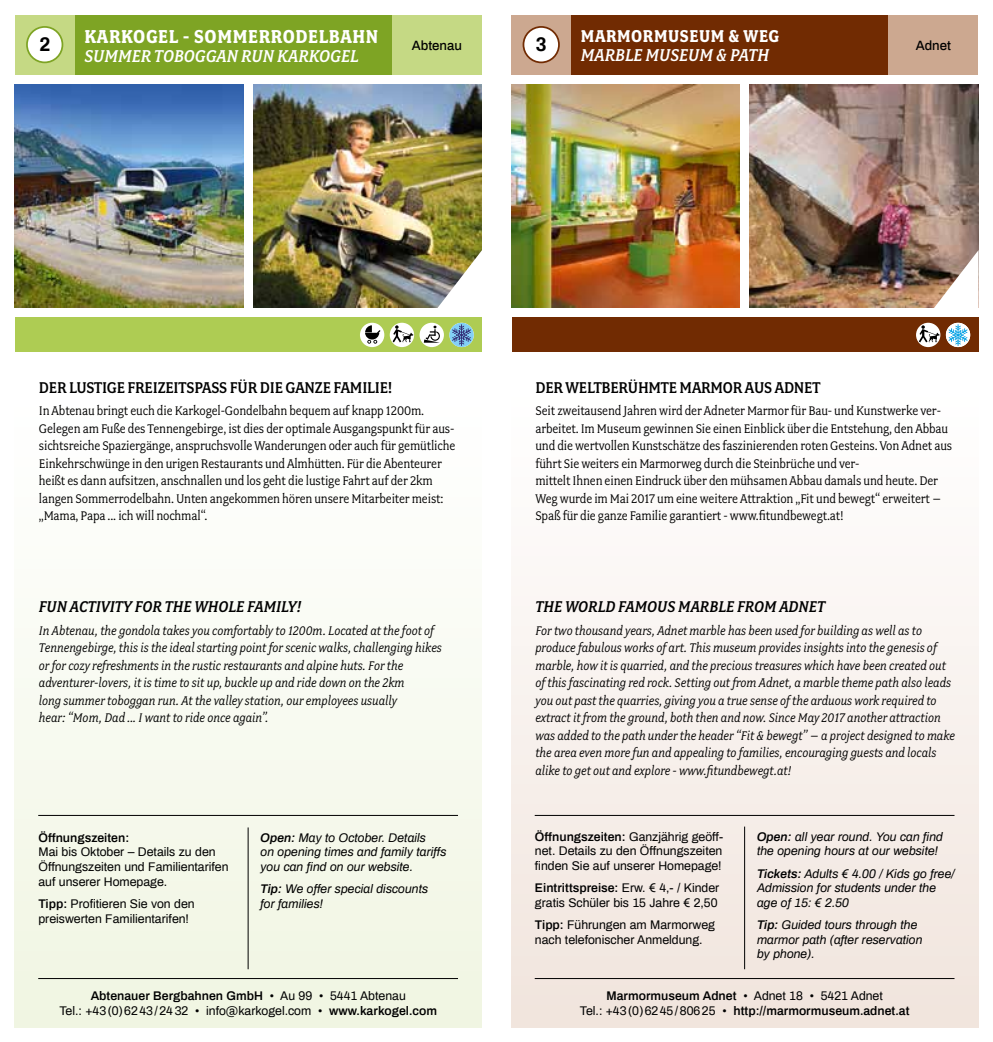
<style>
.page{position:relative;width:993px;height:1042px;background:#fff}
.page>*{position:absolute;margin:0;border:0;box-sizing:border-box;transform-origin:0 0}
.t1{font:700 21px "Fairplex Narrow OT";letter-spacing:.03em;color:#fff}
.t2{font:italic 19.25px "Fairplex Narrow OT Med";color:#fff}
.t3{font:700 19.25px "Fairplex Narrow OT";letter-spacing:.03em;color:#fff}
.t4{font:700 19.25px "Archivo";color:#000}
.t5{font:500 17.5px "Fairplex Narrow OT";letter-spacing:-.01em;color:#000}
.t6{font:italic 17.5px "Fairplex Narrow OT Med";color:#000}
.t7{font:italic 14px/17.5px "Fairplex Narrow OT";color:#000}
.t8{font:14px/17.5px "Fairplex Narrow OT";letter-spacing:-.01em;color:#000}
.t9{font:500 13.12px "Archivo";color:#000}
.t10{font:12.25px/14.7px "Archivo";color:#000}
.t11{font:italic 12.25px/14.7px "Archivo";color:#000}
.t12{font:600 12.25px/14.7px "Archivo";color:#000;text-align:center}
.s1{font-weight:600}
.s2{font-weight:400}
</style>
<div class="page">
<div style="left:15px;top:394px;width:466px;height:633px;background:linear-gradient(to bottom,#fff,#f0f5e2)"></div>
<div style="left:511px;top:394px;width:466px;height:633px;background:linear-gradient(to bottom,#fff,#f0e4dc)"></div>
<div style="left:15px;top:317px;width:466px;height:35px;background:#aecc53"></div>
<div style="left:511px;top:317px;width:467px;height:35px;background:#712b02"></div>
<div style="left:74px;top:15px;width:318px;height:59px;background:#7ea424"></div>
<div style="left:571px;top:15px;width:317px;height:59px;background:#712b02"></div>
<div style="left:15px;top:15px;width:59px;height:59px;background:#c5d984"></div>
<div style="left:511px;top:15px;width:60px;height:59px;background:#cca890"></div>
<div style="left:392px;top:15px;width:89px;height:59px;background:#c5d984"></div>
<div style="left:888px;top:15px;width:89px;height:59px;background:#cca890"></div>
<img style="left:15px;top:84px;width:228px;height:224px">
<img style="left:511px;top:84px;width:228px;height:224px">
<img style="left:253px;top:84px;width:228px;height:224px">
<img style="left:749px;top:84px;width:228px;height:224px">
<div style="left:27px;top:27px;width:35px;height:35px;background:#fff;border-radius:50%"></div>
<div style="left:26px;top:26px;width:37px;height:37px;border:2px solid #7ea424;border-radius:50%"></div>
<div style="left:523px;top:27px;width:35px;height:35px;background:#fff;border-radius:50%"></div>
<div style="left:522px;top:26px;width:37px;height:37px;border:2px solid #712b02;border-radius:50%"></div>
<svg style="left:437px;top:250px;width:45px;height:58px"></svg>
<svg style="left:933px;top:250px;width:45px;height:58px"></svg>
<div style="left:419px;top:323px;width:25px;height:24px;background:#fff;border-radius:50%"></div>
<svg style="left:423px;top:325px;width:17px;height:18px"></svg>
<svg style="left:449px;top:323px;width:24px;height:24px"></svg>
<svg style="left:452px;top:324px;width:19px;height:22px"></svg>
<div style="left:360px;top:323px;width:24px;height:24px;background:#fff;border-radius:50%"></div>
<svg style="left:365px;top:325px;width:15px;height:19px"></svg>
<svg style="left:389px;top:323px;width:25px;height:24px"></svg>
<svg style="left:392px;top:325px;width:21px;height:18px"></svg>
<hr style="left:38px;top:978px;width:420px;height:1px;background:#000">
<hr style="left:534px;top:978px;width:420px;height:1px;background:#000">
<hr style="left:38px;top:815px;width:420px;height:1px;background:#000">
<hr style="left:534px;top:815px;width:420px;height:1px;background:#000">
<hr style="left:247px;top:827px;width:1px;height:142px;background:#000">
<hr style="left:744px;top:826px;width:1px;height:143px;background:#000">
<svg style="left:945px;top:323px;width:24px;height:24px"></svg>
<svg style="left:948px;top:324px;width:19px;height:22px"></svg>
<svg style="left:915px;top:323px;width:25px;height:24px"></svg>
<svg style="left:918px;top:325px;width:21px;height:18px"></svg>
<h1 class="t1" style="left:84px;top:24px;width:295px">KARKOGEL - SOMMERRODELBAHN</h1>
<h2 class="t2" style="left:84px;top:45px;width:275px">SUMMER TOBOGGAN RUN KARKOGEL</h2>
<h2 class="t3" style="left:580px;top:25px;width:200px">MARMORMUSEUM &amp; WEG</h2>
<h2 class="t2" style="left:580px;top:44px;width:189px">MARBLE MUSEUM &amp; PATH</h2>
<h2 class="t4" style="left:39px;top:31px;width:12px">2</h2>
<p class="t9" style="left:412px;top:37px;width:52px">Abtenau</p>
<h2 class="t4" style="left:535px;top:31px;width:12px">3</h2>
<p class="t9" style="left:915px;top:37px;width:37px">Adnet</p>
<p class="t5" style="left:39px;top:377px;width:355px">DER LUSTIGE FREIZEITSPASS FÜR DIE GANZE FAMILIE!</p>
<p class="t8" style="left:39px;top:402px;width:418px">In Abtenau bringt euch die Karkogel-Gondelbahn bequem auf knapp 1200m.<br>Gelegen am Fuße des Tennengebirge, ist dies der optimale Ausgangspunkt für aus&shy;sichtsreiche Spaziergänge, anspruchsvolle Wanderungen oder auch für gemütliche Einkehrschwünge in den urigen Restaurants und Almhütten. Für die Abenteurer heißt es dann aufsitzen, anschnallen und los geht die lustige Fahrt auf der 2km langen Sommerrodelbahn. Unten angekommen hören unsere Mitarbeiter meist: „Mama, Papa ... ich will nochmal“.</p>
<p class="t6" style="left:39px;top:597px;width:264px">FUN ACTIVITY FOR THE WHOLE FAMILY!</p>
<p class="t7" style="left:39px;top:621px;width:404px">In Abtenau, the gondola takes you comfortably to 1200m. Located at the foot of Tennengebirge, this is the ideal starting point for scenic walks, challenging hikes or for cozy refreshments in the rustic restaurants and alpine huts. For the adventurer-lovers, it is time to sit up, buckle up and ride down on the 2km<br>long summer toboggan run. At the valley station, our employees usually<br>hear: “Mom, Dad ... I want to ride once again”.</p>
<p class="t12" style="left:38px;top:829px;width:92px">Öffnungszeiten:</p>
<p class="t10" style="left:38px;top:844px;width:191px">Mai bis Oktober – Details zu den<br>Öffnungszeiten und Familientarifen auf unserer Homepage.</p>
<p class="t10" style="left:38px;top:895px;width:158px"><span class="s1">Tipp:</span> Profitieren Sie von den preiswerten Familientarifen!</p>
<p class="t11" style="left:260px;top:829px;width:187px"><span class="s1">Open:</span> May to October. Details<br>on opening times and family tariffs you can find on our website.</p>
<p class="t11" style="left:260px;top:881px;width:169px"><span class="s1">Tip:</span> We offer special discounts for families!</p>
<p class="t5" style="left:535px;top:377px;width:286px">DER WELTBERÜHMTE MARMOR AUS ADNET</p>
<p class="t8" style="left:535px;top:402px;width:418px">Seit zweitausend Jahren wird der Adneter Marmor für Bau- und Kunstwerke ver&shy;arbeitet. Im Museum gewinnen Sie einen Einblick über die Entstehung, den Abbau und die wertvollen Kunstschätze des faszinierenden roten Gesteins. Von Adnet aus führt Sie weiters ein Marmorweg durch die Steinbrüche und ver-<br>mittelt Ihnen einen Eindruck über den mühsamen Abbau damals und heute. Der Weg wurde im Mai 2017 um eine weitere Attraktion „Fit und bewegt“ erweitert – Spaß für die ganze Familie garantiert - www.fitundbewegt.at!</p>
<p class="t6" style="left:535px;top:597px;width:291px">THE WORLD FAMOUS MARBLE FROM ADNET</p>
<p class="t7" style="left:535px;top:621px;width:421px">For two thousand years, Adnet marble has been used for building as well as to produce fabulous works of art. This museum provides insights into the genesis of marble, how it is quarried, and the precious treasures which have been created out of this fascinating red rock. Setting out from Adnet, a marble theme path also leads you out past the quarries, giving you a true sense of the arduous work required to extract it from the ground, both then and now. Since May 2017 another attraction was added to the path under the header “Fit &amp; bewegt” – a project designed to make the area even more fun and appealing to families, encouraging guests and locals alike to get out and explore - www.fitundbewegt.at!</p>
<p class="t10" style="left:535px;top:828px;width:190px;text-align:justify"><span class="s1">Öffnungszeiten:</span> Ganzjährig geöff&shy;net. Details zu den Öffnungszeiten finden Sie auf unserer Homepage!</p>
<p class="t10" style="left:535px;top:880px;width:186px"><span class="s1">Eintrittspreise:</span> Erw. € 4,- / Kinder gratis Schüler bis 15 Jahre € 2,50</p>
<p class="t10" style="left:535px;top:917px;width:181px"><span class="s1">Tipp:</span> Führungen am Marmorweg nach telefonischer Anmeldung.</p>
<p class="t11" style="left:756px;top:828px;width:187px"><span class="s1">Open:</span> all year round. You can find the opening hours at our website!</p>
<p class="t11" style="left:756px;top:865px;width:199px"><span class="s1">Tickets:</span> Adults € 4.00 / Kids go free/<br>Admission for students under the age of 15: € 2.50</p>
<p class="t11" style="left:756px;top:917px;width:167px"><span class="s1">Tip:</span> Guided tours through the marmor path (after reservation by phone).</p>
<p class="t10" style="left:59px;top:988px;width:379px;text-align:center"><span class="s1">Abtenauer Bergbahnen GmbH</span> • Au 99 • 5441 Abtenau<br>Tel.: +43(0)6243/2432 • info@karkogel.com • <span class="s1">www.karkogel.com</span></p>
<p class="t12" style="left:579px;top:988px;width:331px">Marmormuseum Adnet <span class="s2">• Adnet 18 • 5421 Adnet<br>Tel.: +43(0)6245/80625 •</span> http://marmormuseum.adnet.at</p>
</div>
